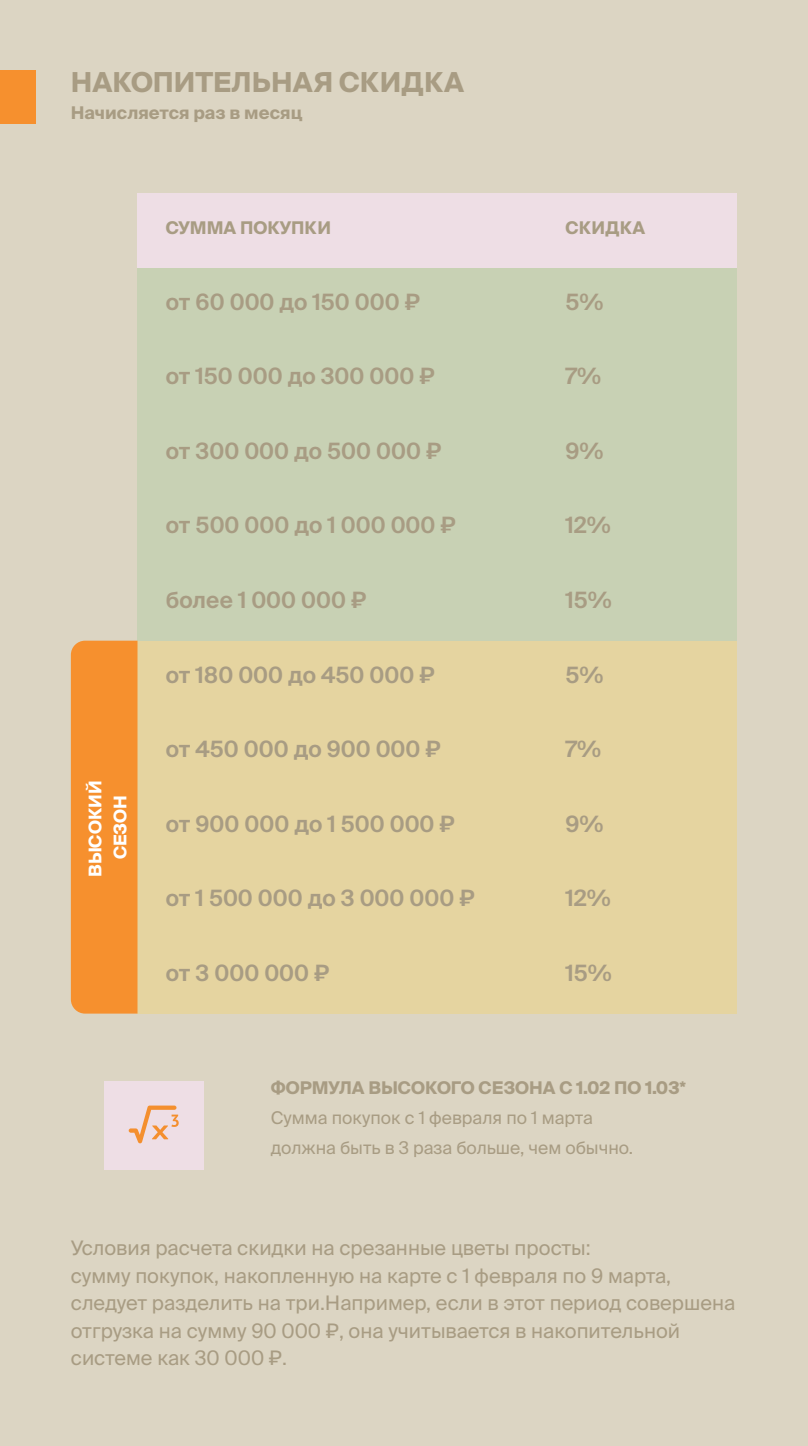
<style>
.page{position:relative;width:808px;height:1446px;background:#dcd5c3}
.page>*{position:absolute;margin:0;border:0;box-sizing:border-box;transform-origin:0 0}
.t1{font:700 27.5px "Suisse Intl";color:#a89c83}
.t2{font:600 22.5px "Suisse Intl";color:#a89c83}
.t3{font:20px/27.5px "Suisse Intl";color:#a89c83}
.t4{font:700 17.5px "Suisse Intl";color:#a89c83}
.t5{font:17.5px "Suisse Intl";color:#a89c83}
.t6{font:700 17.5px "Suisse Intl";color:#fff}
</style>
<div class="page">
<div style="left:137px;top:641px;width:600px;height:372px;background:#e5d4a0"></div>
<div style="left:137px;top:193px;width:600px;height:448px;background:#c8d1b4"></div>
<div style="left:137px;top:193px;width:600px;height:75px;background:#eedee5"></div>
<div style="left:71px;top:641px;width:66px;height:372px;background:#f6902e"></div>
<div style="left:0;top:71px;width:35px;height:53px;background:#f6902e"></div>
<div style="left:104px;top:1081px;width:100px;height:88px;background:#eedee5"></div>
<svg style="left:129px;top:1105px;width:50px;height:38px"></svg>
<p class="t1" style="left:71px;top:66px;width:395px">НАКОПИТЕЛЬНАЯ СКИДКА</p>
<p class="t4" style="left:71px;top:103px;width:233px">Начисляется раз в месяц</p>
<p class="t4" style="left:166px;top:217px;width:167px">СУММА ПОКУПКИ</p>
<p class="t4" style="left:566px;top:217px;width:81px">СКИДКА</p>
<p class="t2" style="left:166px;top:289px;width:256px">от 60 000 до 150 000 ₽</p>
<p class="t2" style="left:566px;top:289px;width:40px">5%</p>
<p class="t2" style="left:166px;top:363px;width:270px">от 150 000 до 300 000 ₽</p>
<p class="t2" style="left:566px;top:363px;width:37px">7%</p>
<p class="t2" style="left:166px;top:438px;width:277px">от 300 000 до 500 000 ₽</p>
<p class="t2" style="left:566px;top:438px;width:40px">9%</p>
<p class="t2" style="left:166px;top:512px;width:291px">от 500 000 до 1 000 000 ₽</p>
<p class="t2" style="left:566px;top:512px;width:47px">12%</p>
<p class="t2" style="left:166px;top:587px;width:202px">более 1 000 000 ₽</p>
<p class="t2" style="left:566px;top:587px;width:48px">15%</p>
<p class="t2" style="left:166px;top:661px;width:270px">от 180 000 до 450 000 ₽</p>
<p class="t2" style="left:566px;top:661px;width:40px">5%</p>
<p class="t6" style="left:85px;top:877px;width:99px;rotate:-90deg">ВЫСОКИЙ</p>
<p class="t6" style="left:110px;top:859px;width:66px;rotate:-90deg">СЕЗОН</p>
<p class="t2" style="left:166px;top:736px;width:276px">от 450 000 до 900 000 ₽</p>
<p class="t2" style="left:566px;top:736px;width:37px">7%</p>
<p class="t2" style="left:166px;top:811px;width:291px">от 900 000 до 1 500 000 ₽</p>
<p class="t2" style="left:566px;top:811px;width:40px">9%</p>
<p class="t2" style="left:166px;top:885px;width:310px">от 1 500 000 до 3 000 000 ₽</p>
<p class="t2" style="left:166px;top:960px;width:165px">от 3 000 000 ₽</p>
<p class="t2" style="left:566px;top:885px;width:47px">12%</p>
<p class="t2" style="left:566px;top:960px;width:48px">15%</p>
<p class="t4" style="left:271px;top:1078px;width:417px">ФОРМУЛА ВЫСОКОГО СЕЗОНА С 1.02 ПО 1.03*</p>
<p class="t5" style="left:271px;top:1108px;width:324px">Сумма покупок с 1 февраля по 1 марта</p>
<p class="t5" style="left:271px;top:1138px;width:364px">должна быть в 3 раза больше, чем обычно.</p>
<p class="t3" style="left:71px;top:1235px;width:521px">Условия расчета скидки на срезанные цветы просты:</p>
<p class="t3" style="left:71px;top:1262px;width:666px">сумму покупок, накопленную на карте с 1 февраля по 9 марта, следует разделить на три.Например, если в этот период совершена отгрузка на сумму 90 000 ₽, она учитывается в накопительной системе как 30 000 ₽.</p>
</div>
